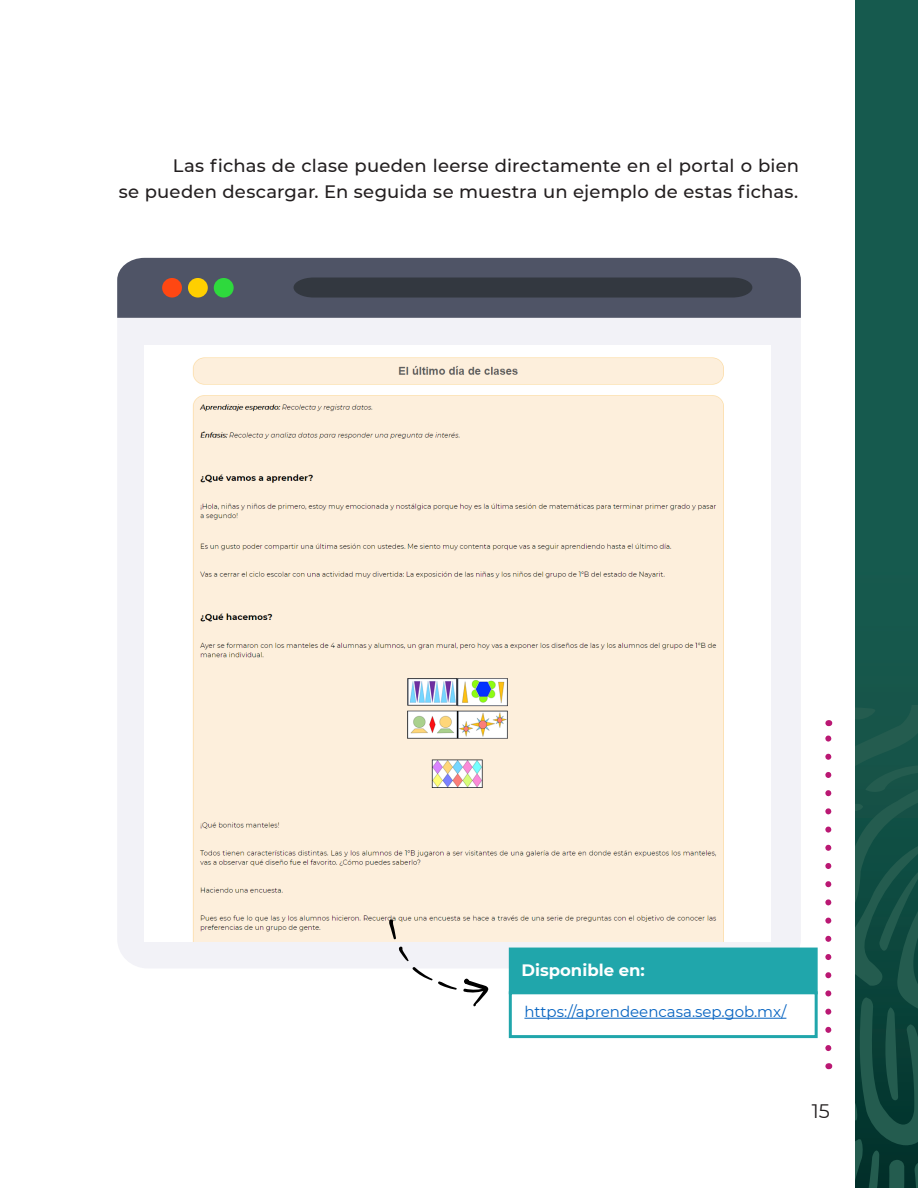
<style>
.page{position:relative;width:918px;height:1188px;background:#fff}
.page>*{position:absolute;margin:0;border:0;box-sizing:border-box;transform-origin:0 0}
.t1{font:19.5px "Montserrat";color:#231f20}
.t2{font:500 18px/25.5px "Montserrat";letter-spacing:.01em;color:#231f20;text-align:right}
.t3{font:700 16.5px "Montserrat";color:#fff}
.t4{font:15px "Montserrat";color:#0563c1}
</style>
<div class="page">
<div style="left:855px;top:0;width:63px;height:1188px;background:#165a4e"></div>
<svg style="left:855px;top:706px;width:63px;height:482px"></svg>
<div style="left:117px;top:258px;width:684px;height:710px;background:#f2f2f7;border-radius:30px"></div>
<svg style="left:117px;top:258px;width:684px;height:60px;background:#4a4f5f"></svg>
<div style="left:162px;top:278px;width:20px;height:20px;background:#ff4712;border-radius:50%"></div>
<div style="left:188px;top:278px;width:20px;height:20px;background:#ffcf00;border-radius:50%"></div>
<div style="left:214px;top:278px;width:20px;height:20px;background:#2ed93d;border-radius:50%"></div>
<img style="left:145px;top:345px;width:625px;height:597px">
<div style="left:509px;top:948px;width:309px;height:46px;background:#20a6ab"></div>
<div style="left:509px;top:991px;width:309px;height:47px;background:#fff;border:3px solid #20a6ab"></div>
<hr style="left:524px;top:1018px;width:262px;height:1px;background:#0563c1">
<svg style="left:463px;top:978px;width:26px;height:28px"></svg>
<svg style="left:398px;top:947px;width:59px;height:43px"></svg>
<svg style="left:389px;top:919px;width:7px;height:21px"></svg>
<svg style="left:825px;top:735px;width:6px;height:313px"></svg>
<p class="t2" style="left:119px;top:152px;width:682px">Las fichas de clase pueden leerse directamente en el portal o bien<br>se pueden descargar. En seguida se muestra un ejemplo de estas fichas.</p>
<p class="t3" style="left:521px;top:959px;width:125px">Disponible en:</p>
<p class="t4" style="left:524px;top:1001px;width:263px">https://aprendeencasa.sep.gob.mx/</p>
<p class="t1" style="left:812px;top:1098px;width:20px">15</p>
</div>
